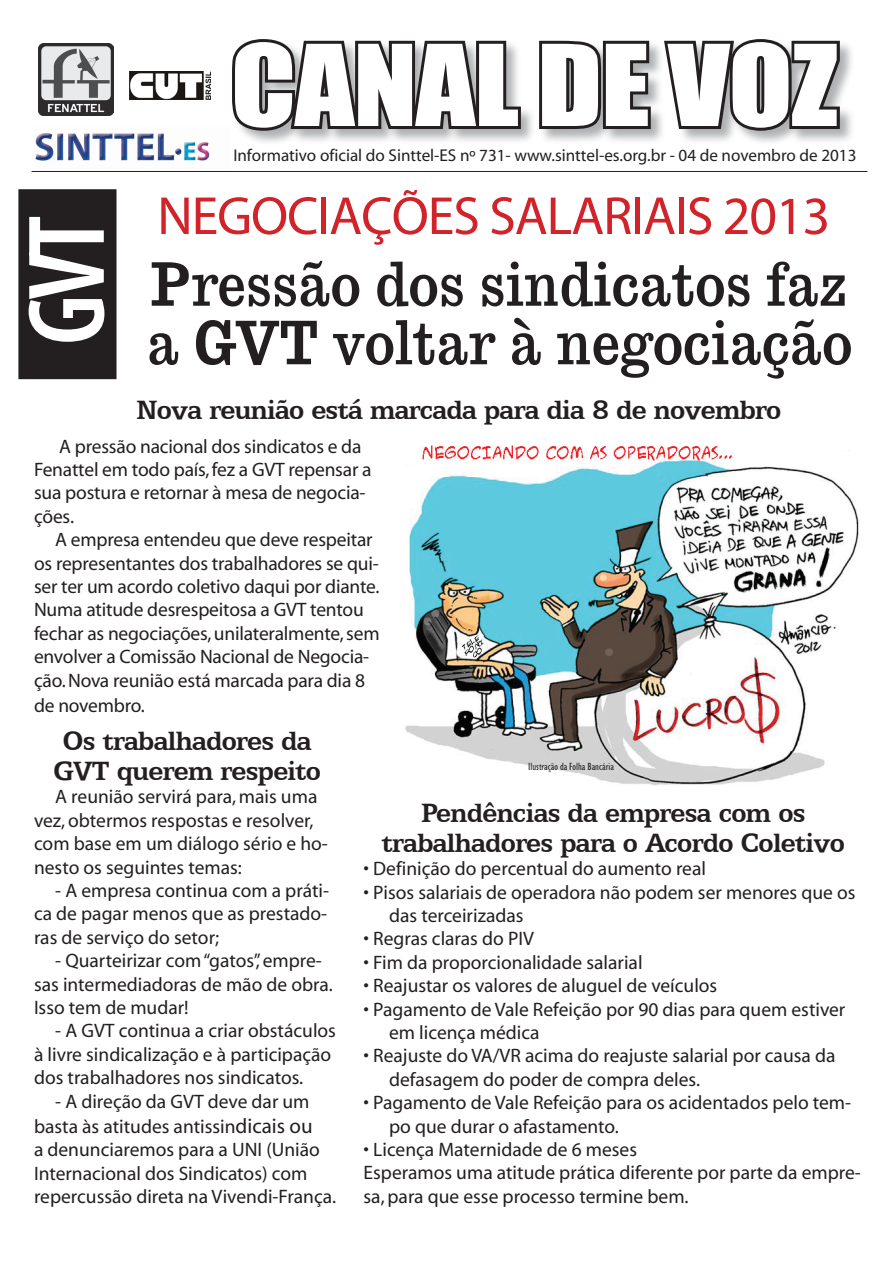
<style>
.page{position:relative;width:893px;height:1263px;background:#fff}
.page>*{position:absolute;margin:0;border:0;box-sizing:border-box;transform-origin:0 0}
.t1{font:600 condensed 110.55px "Myriad";color:#fff}
.t2{font:103.95px "Impact";letter-spacing:-.01em;color:#fff;scale:1.13 1}
.t3{font:63px/58.5px "Egyptian 710 BT Regular A";letter-spacing:-.025em;color:#231f20}
.t4{font:54px "Myriad";letter-spacing:-.02em;color:#d1232a}
.t5{font:700 30px/30px "Egyptian 505 BT";letter-spacing:-.025em;color:#231f20;text-align:center}
.t6{font:19.5px/23.4px "Myriad";color:#231f20}
.t7{font:17.1px "Myriad";color:#231f20}
.t8{font:condensed 10.5px "Humanist 521 BT";color:#231f20}
.s1{font-size:21px}
</style>
<div class="page">
<img style="left:35px;top:133px;width:175px;height:28px">
<div style="left:232px;top:38px;width:623px;height:108px;background:#95979a;opacity:.75"></div>
<svg style="left:232px;top:38px;width:292px;height:97px;background:#888788"></svg>
<svg style="left:536px;top:38px;width:118px;height:94px;background:#868586"></svg>
<svg style="left:660px;top:38px;width:183px;height:108px"></svg>
<hr style="left:32px;top:171px;width:835px;height:1px;background:#231f20">
<img style="left:129px;top:71px;width:82px;height:28px">
<img style="left:38px;top:44px;width:75px;height:72px">
<div style="left:19px;top:190px;width:97px;height:188px;background:#231f20"></div>
<div style="left:18px;top:189px;width:99px;height:190px;border:2px solid #231f20"></div>
<img style="left:405px;top:439px;width:454px;height:347px">
<h2 class="t2" style="left:231px;top:5px;width:539px">CANAL DE VOZ</h2>
<p class="t7" style="left:233px;top:146px;width:625px">Informativo oficial do Sinttel-ES nº 731- www.sinttel-es.org.br - 04 de novembro de 2013</p>
<h3 class="t4" style="left:157px;top:189px;width:675px">NEGOCIAÇÕES SALARIAIS 2013</h3>
<h1 class="t1" style="left:12px;top:345px;width:131px;rotate:-90deg">GVT</h1>
<h3 class="t3" style="left:146px;top:254px;width:709px">Pressão dos sindicatos faz a GVT voltar à negociação</h3>
<h3 class="t5" style="left:136px;top:394px;width:646px">Nova reunião está marcada para dia 8 de novembro</h3>
<p class="t6" style="left:34px;top:435px;width:339px;text-indent:25px">A pressão nacional dos sindicatos e da<br>Fenattel em todo país, fez a GVT repensar a sua postura e retornar à mesa de negocia&shy;ções.</p>
<p class="t6" style="left:34px;top:529px;width:347px;text-indent:21px">A empresa entendeu que deve respeitar os representantes dos trabalhadores se qui&shy;ser ter um acordo coletivo daqui por diante.<br>Numa atitude desrespeitosa a GVT tentou fechar as negociações, unilateralmente, sem envolver a Comissão Nacional de Negocia&shy;ção. Nova reunião está marcada para dia 8</p>
<p class="t6" style="left:34px;top:694px;width:112px">de novembro.</p>
<h3 class="t5" style="left:53px;top:725px;width:269px">Os trabalhadores da<br>GVT querem respeito</h3>
<p class="t6" style="left:34px;top:786px;width:295px;text-indent:21px">A reunião servirá para, mais uma vez, obtermos respostas e resolver, com base em um diálogo sério e ho&shy;nesto os seguintes temas:</p>
<p class="t6" style="left:34px;top:880px;width:297px;text-align:justify;text-indent:21px">- A empresa continua com a práti&shy;ca de pagar menos que as prestado&shy;ras de serviço do setor;</p>
<p class="t6" style="left:34px;top:950px;width:300px;text-indent:21px">- Quarteirizar com “gatos”, empre&shy;sas intermediadoras de mão de obra.<br>Isso tem de mudar!</p>
<p class="t6" style="left:34px;top:1020px;width:303px;text-indent:21px">- A GVT continua a criar obstáculos à livre sindicalização e à participação dos trabalhadores nos sindicatos.</p>
<p class="t6" style="left:34px;top:1089px;width:280px;line-height:25.2px;text-align:right">- A direção da GVT deve dar um basta às atitudes antissin<span class="s1">dicais ou</span></p>
<p class="t6" style="left:34px;top:1139px;width:304px">a denunciaremos para a UNI (União<br>Internacional dos Sindicatos) com repercussão direta na Vivendi-França.</p>
<p class="t8" style="left:528px;top:760px;width:88px">Ilustração da Folha Bancária</p>
<h3 class="t5" style="left:382px;top:797px;width:464px">Pendências da empresa com os trabalhadores para o Acordo Coletivo</h3>
<p class="t6" style="left:364px;top:858px;width:344px">• Definição do percentual do aumento real</p>
<p class="t6" style="left:389px;top:881px;width:468px;text-indent:-26px">• Pisos salariais de operadora não podem ser menores que os das terceirizadas</p>
<p class="t6" style="left:364px;top:928px;width:172px">• Regras claras do PIV</p>
<p class="t6" style="left:364px;top:951px;width:280px">• Fim da proporcionalidade salarial</p>
<p class="t6" style="left:364px;top:975px;width:355px">• Reajustar os valores de aluguel de veículos</p>
<p class="t6" style="left:389px;top:998px;width:458px;text-indent:-26px">• Pagamento de Vale Refeição por 90 dias para quem estiver em licença médica</p>
<p class="t6" style="left:389px;top:1045px;width:448px;text-indent:-26px">• Reajuste do VA/VR acima do reajuste salarial por causa da defasagem do poder de compra deles.</p>
<p class="t6" style="left:389px;top:1092px;width:464px;text-indent:-26px">• Pagamento de Vale Refeição para os acidentados pelo tem&shy;po que durar o afastamento.</p>
<p class="t6" style="left:364px;top:1139px;width:499px">• Licença Maternidade de 6 meses<br>Esperamos uma atitude prática diferente por parte da empre&shy;sa, para que esse processo termine bem.</p>
</div>
